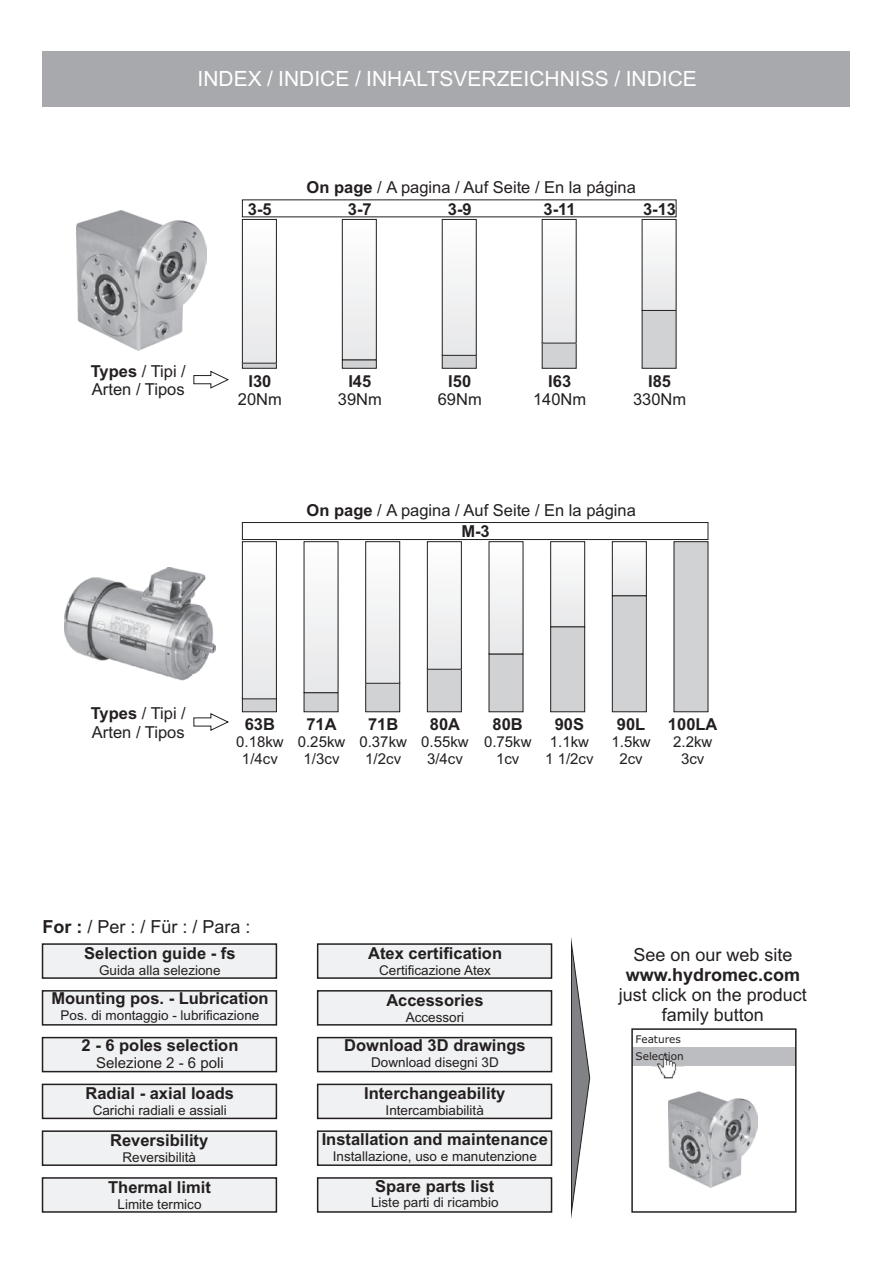
<style>
.page{position:relative;width:893px;height:1263px;background:#fff}
.page>*{position:absolute;margin:0;border:0;box-sizing:border-box;transform-origin:0 0}
.t1{font:21px "Arial";color:#fff}
.t2{font:18px/20.1px "Arial";color:#231f20;text-align:center}
.t3{font:700 18px "Arial";color:#231f20}
.t4{font:700 16.5px "Arial";color:#231f20}
.t5{font:16.5px/18.5px "Arial";color:#231f20}
.t6{font:15px/16.8px "Arial";color:#231f20;text-align:center}
.t7{font:13.5px "Arial";color:#231f20}
.t8{font:10.5px/17.9px "Verdana";color:#231f20}
.s1{font-weight:700}
</style>
<div class="page">
<div style="left:43px;top:51px;width:807px;height:55px;background:#a8a9ad"></div>
<div style="left:42px;top:943px;width:235px;height:36px;background:#f0f1f2;border:2px solid #231f20"></div>
<div style="left:42px;top:990px;width:235px;height:35px;background:#f0f1f2;border:2px solid #231f20"></div>
<div style="left:42px;top:1037px;width:235px;height:35px;background:#f0f1f2;border:2px solid #231f20"></div>
<div style="left:42px;top:1084px;width:235px;height:35px;background:#f0f1f2;border:2px solid #231f20"></div>
<div style="left:42px;top:1130px;width:235px;height:36px;background:#f0f1f2;border:2px solid #231f20"></div>
<div style="left:42px;top:1177px;width:235px;height:36px;background:#f0f1f2;border:2px solid #231f20"></div>
<div style="left:317px;top:943px;width:235px;height:36px;background:#f0f1f2;border:2px solid #231f20"></div>
<div style="left:317px;top:990px;width:235px;height:35px;background:#f0f1f2;border:2px solid #231f20"></div>
<div style="left:317px;top:1037px;width:235px;height:35px;background:#f0f1f2;border:2px solid #231f20"></div>
<div style="left:317px;top:1084px;width:235px;height:35px;background:#f0f1f2;border:2px solid #231f20"></div>
<div style="left:317px;top:1130px;width:235px;height:36px;background:#f0f1f2;border:2px solid #231f20"></div>
<div style="left:317px;top:1177px;width:235px;height:36px;background:#f0f1f2;border:2px solid #231f20"></div>
<svg style="left:571px;top:939px;width:19px;height:273px"></svg>
<div style="left:632px;top:1047px;width:164px;height:19px;background:#bcbdc0"></div>
<div style="left:631px;top:1028px;width:165px;height:185px;border:2px solid #231f20"></div>
<img style="left:653px;top:1054px;width:30px;height:25px">
<img style="left:669px;top:1092px;width:88px;height:96px">
<svg style="left:242px;top:364px;width:35px;height:5px"></svg>
<div style="left:342px;top:359px;width:35px;height:10px;background:#d1d2d4;border:1px solid #231f20"></div>
<div style="left:442px;top:355px;width:35px;height:14px;background:#d1d2d4;border:1px solid #231f20"></div>
<div style="left:542px;top:343px;width:35px;height:26px;background:#d1d2d4;border:1px solid #231f20"></div>
<div style="left:642px;top:310px;width:34px;height:59px;background:#d1d2d4"></div>
<div style="left:242px;top:219px;width:34px;height:144px;background:#f2f3f4"></div>
<div style="left:242px;top:219px;width:35px;height:145px;border:1px solid #231f20"></div>
<div style="left:342px;top:219px;width:34px;height:141px;background:#f2f3f4"></div>
<div style="left:342px;top:219px;width:35px;height:141px;border:1px solid #231f20"></div>
<div style="left:442px;top:219px;width:34px;height:136px;background:#f2f3f4"></div>
<div style="left:442px;top:219px;width:35px;height:137px;border:1px solid #231f20"></div>
<div style="left:542px;top:219px;width:34px;height:124px;background:#f2f3f4"></div>
<div style="left:642px;top:219px;width:34px;height:91px;background:#f2f3f4"></div>
<div style="left:242px;top:697px;width:35px;height:15px;background:#d1d2d4;border:1px solid #231f20"></div>
<div style="left:304px;top:692px;width:34px;height:20px;background:#d1d2d4;border:1px solid #231f20"></div>
<div style="left:365px;top:683px;width:35px;height:29px;background:#d1d2d4;border:1px solid #231f20"></div>
<div style="left:427px;top:669px;width:35px;height:43px;background:#d1d2d4;border:1px solid #231f20"></div>
<div style="left:489px;top:653px;width:34px;height:59px;background:#d1d2d4;border:1px solid #231f20"></div>
<div style="left:242px;top:542px;width:34px;height:157px;background:#f2f3f4"></div>
<div style="left:242px;top:541px;width:35px;height:158px;border:1px solid #231f20"></div>
<div style="left:304px;top:542px;width:34px;height:151px;background:#f2f3f4"></div>
<div style="left:366px;top:542px;width:34px;height:141px;background:#f2f3f4"></div>
<div style="left:365px;top:541px;width:35px;height:143px;border:1px solid #231f20"></div>
<div style="left:427px;top:542px;width:34px;height:127px;background:#f2f3f4"></div>
<div style="left:427px;top:541px;width:35px;height:129px;border:1px solid #231f20"></div>
<div style="left:489px;top:542px;width:34px;height:112px;background:#f2f3f4"></div>
<div style="left:550px;top:626px;width:35px;height:86px;background:#d1d2d4;border:1px solid #231f20"></div>
<div style="left:612px;top:595px;width:35px;height:117px;background:#d1d2d4;border:1px solid #231f20"></div>
<div style="left:674px;top:541px;width:34px;height:171px;background:#d1d2d4"></div>
<div style="left:551px;top:542px;width:34px;height:85px;background:#f2f3f4"></div>
<div style="left:550px;top:541px;width:35px;height:86px;border:1px solid #231f20"></div>
<div style="left:612px;top:542px;width:34px;height:54px;background:#f2f3f4"></div>
<div style="left:612px;top:541px;width:35px;height:55px;border:1px solid #231f20"></div>
<div style="left:242px;top:522px;width:466px;height:18px;border:1px solid #231f20"></div>
<svg style="left:194px;top:713px;width:35px;height:18px"></svg>
<svg style="left:194px;top:371px;width:35px;height:17px"></svg>
<img style="left:64px;top:568px;width:152px;height:113px">
<img style="left:77px;top:210px;width:129px;height:141px">
<p class="t1" style="left:197px;top:71px;width:501px">INDEX / INDICE / INHALTSVERZEICHNISS / INDICE</p>
<p class="t5" style="left:307px;top:179px;width:331px"><span class="s1">On page</span> / A pagina / Auf Seite / En la página</p>
<p class="t4" style="left:248px;top:203px;width:25px">3-5</p>
<p class="t4" style="left:348px;top:203px;width:25px">3-7</p>
<p class="t4" style="left:448px;top:203px;width:25px">3-9</p>
<p class="t4" style="left:544px;top:203px;width:34px">3-11</p>
<p class="t4" style="left:643px;top:203px;width:35px">3-13</p>
<p class="t5" style="left:91px;top:363px;width:97px"><span class="s1">Types</span> / Tipi /<br>Arten / Tipos</p>
<p class="t4" style="left:248px;top:374px;width:24px">I30</p>
<p class="t5" style="left:238px;top:391px;width:46px">20Nm</p>
<p class="t4" style="left:348px;top:374px;width:24px">I45</p>
<p class="t5" style="left:338px;top:391px;width:46px">39Nm</p>
<p class="t4" style="left:448px;top:374px;width:24px">I50</p>
<p class="t5" style="left:438px;top:391px;width:46px">69Nm</p>
<p class="t4" style="left:548px;top:374px;width:24px">I63</p>
<p class="t5" style="left:533px;top:391px;width:55px">140Nm</p>
<p class="t4" style="left:648px;top:374px;width:24px">I85</p>
<p class="t5" style="left:633px;top:391px;width:55px">330Nm</p>
<p class="t5" style="left:307px;top:502px;width:331px"><span class="s1">On page</span> / A pagina / Auf Seite / En la página</p>
<p class="t4" style="left:461px;top:525px;width:30px">M-3</p>
<p class="t5" style="left:91px;top:706px;width:97px"><span class="s1">Types</span> / Tipi /<br>Arten / Tipos</p>
<p class="t4" style="left:245px;top:718px;width:32px">63B</p>
<p class="t6" style="left:236px;top:735px;width:49px">0.18kw<br>1/4cv</p>
<p class="t4" style="left:306px;top:718px;width:32px">71A</p>
<p class="t6" style="left:298px;top:735px;width:49px">0.25kw<br>1/3cv</p>
<p class="t4" style="left:368px;top:718px;width:32px">71B</p>
<p class="t6" style="left:359px;top:735px;width:49px">0.37kw<br>1/2cv</p>
<p class="t4" style="left:430px;top:718px;width:32px">80A</p>
<p class="t6" style="left:421px;top:735px;width:49px">0.55kw<br>3/4cv</p>
<p class="t4" style="left:493px;top:718px;width:32px">80B</p>
<p class="t6" style="left:484px;top:735px;width:49px">0.75kw<br>1cv</p>
<p class="t4" style="left:555px;top:718px;width:31px">90S</p>
<p class="t6" style="left:545px;top:735px;width:50px">1.1kw<br>1 1/2cv</p>
<p class="t4" style="left:617px;top:718px;width:30px">90L</p>
<p class="t6" style="left:611px;top:735px;width:41px">1.5kw<br>2cv</p>
<p class="t4" style="left:668px;top:718px;width:51px">100LA</p>
<p class="t6" style="left:673px;top:735px;width:41px">2.2kw<br>3cv</p>
<p class="t2" style="left:43px;top:918px;width:210px"><span class="s1">For :</span> / Per : / Für : / Para :</p>
<p class="t4" style="left:84px;top:947px;width:153px">Selection guide - fs</p>
<p class="t7" style="left:99px;top:965px;width:123px">Guida alla selezione</p>
<p class="t4" style="left:51px;top:992px;width:219px">Mounting pos. - Lubrication</p>
<p class="t7" style="left:61px;top:1010px;width:200px">Pos. di montaggio - lubrificazione</p>
<p class="t4" style="left:82px;top:1038px;width:158px">2 - 6 poles selection</p>
<p class="t6" style="left:96px;top:1055px;width:129px">Selezione 2 - 6 poli</p>
<p class="t4" style="left:86px;top:1087px;width:150px">Radial - axial loads</p>
<p class="t7" style="left:93px;top:1105px;width:136px">Carichi radiali e assiali</p>
<p class="t4" style="left:110px;top:1134px;width:100px">Reversibility</p>
<p class="t7" style="left:122px;top:1152px;width:75px">Reversibilità</p>
<p class="t4" style="left:108px;top:1181px;width:104px">Thermal limit</p>
<p class="t7" style="left:118px;top:1199px;width:86px">Limite termico</p>
<p class="t4" style="left:368px;top:947px;width:135px">Atex certification</p>
<p class="t7" style="left:379px;top:965px;width:113px">Certificazione Atex</p>
<p class="t4" style="left:386px;top:994px;width:99px">Accessories</p>
<p class="t7" style="left:406px;top:1012px;width:60px">Accessori</p>
<p class="t4" style="left:344px;top:1039px;width:183px">Download 3D drawings</p>
<p class="t7" style="left:371px;top:1057px;width:129px">Download disegni 3D</p>
<p class="t4" style="left:364px;top:1087px;width:143px">Interchangeability</p>
<p class="t7" style="left:386px;top:1105px;width:100px">Intercambiabilità</p>
<p class="t4" style="left:322px;top:1133px;width:228px">Installation and maintenance</p>
<p class="t7" style="left:333px;top:1151px;width:206px">Installazione, uso e manutenzione</p>
<p class="t4" style="left:375px;top:1180px;width:121px">Spare parts list</p>
<p class="t7" style="left:371px;top:1198px;width:129px">Liste parti di ricambio</p>
<p class="t2" style="left:633px;top:946px;width:161px">See on our web site</p>
<p class="t3" style="left:626px;top:967px;width:176px">www.hydromec.com</p>
<p class="t2" style="left:619px;top:986px;width:190px">just click on the product family button</p>
<p class="t8" style="left:636px;top:1031px;width:50px">Features<br>Selection</p>
</div>
